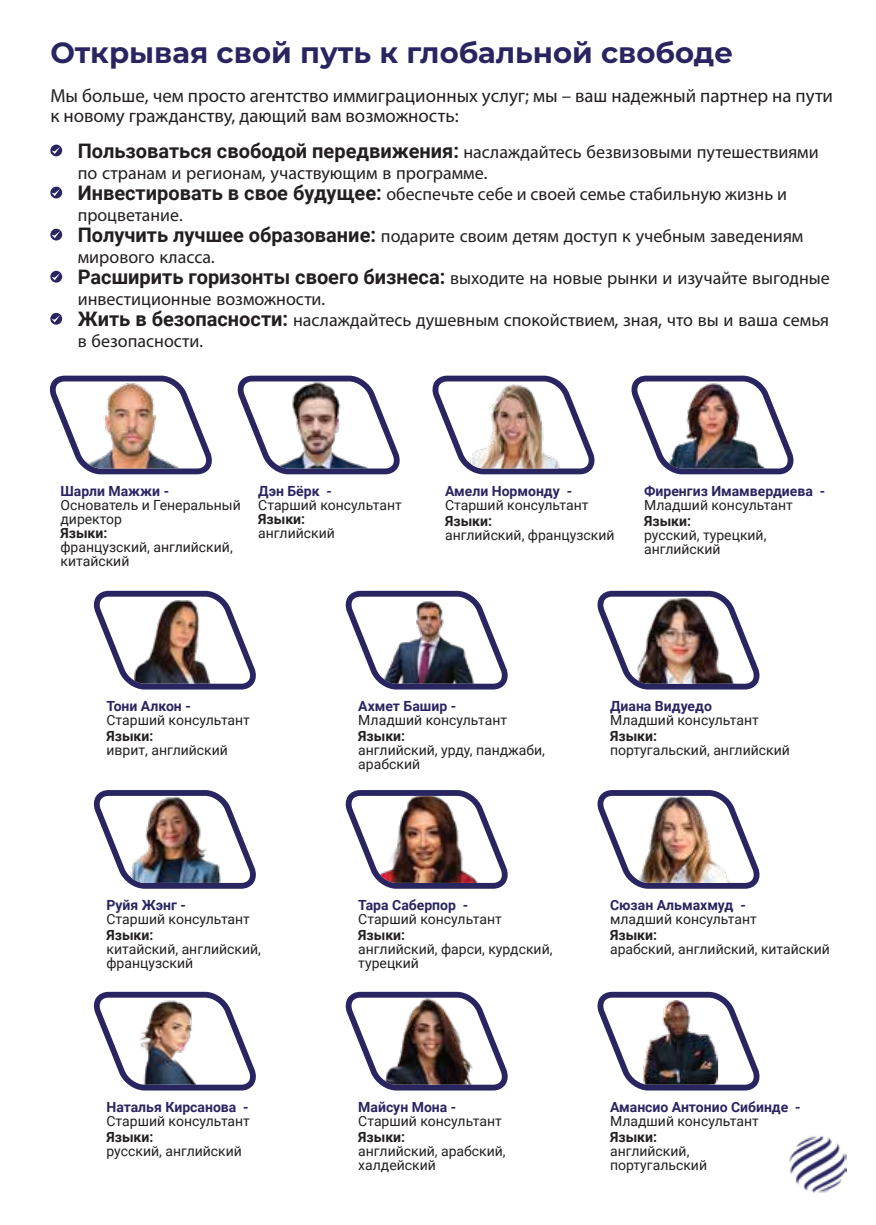
<style>
.page{position:relative;width:876px;height:1225px;background:#fff}
.page>*{position:absolute;margin:0;border:0;box-sizing:border-box;transform-origin:0 0}
.t1{font:700 29.2px "Montserrat";color:#292561}
.t2{font:18.8px/20.6px "Myriad Pro";color:#231f20}
.t3{font:18px/21px "Myriad Pro";color:#231f20}
.t4{font:14px/14px "Roboto";color:#231f20}
.t5{font:700 14px "Roboto";color:#292561}
.t6{font:700 14px "Roboto";color:#231f20}
.s1{font-family:"Roboto";font-weight:700;font-size:20px}
.s2{font-family:"Poppins"}
</style>
<div class="page">
<svg style="left:50px;top:145px;width:12px;height:11px"></svg>
<svg style="left:50px;top:187px;width:12px;height:11px"></svg>
<svg style="left:50px;top:229px;width:12px;height:11px"></svg>
<svg style="left:50px;top:313px;width:12px;height:12px"></svg>
<svg style="left:50px;top:271px;width:12px;height:12px"></svg>
<img style="left:789px;top:1136px;width:58px;height:57px">
<svg style="left:345px;top:790px;width:163px;height:98px"></svg>
<img style="left:351px;top:796px;width:151px;height:87px">
<svg style="left:93px;top:591px;width:163px;height:98px"></svg>
<img style="left:130px;top:596px;width:103px;height:87px">
<svg style="left:345px;top:591px;width:163px;height:98px"></svg>
<img style="left:373px;top:596px;width:107px;height:87px">
<svg style="left:597px;top:591px;width:163px;height:98px"></svg>
<img style="left:623px;top:598px;width:127px;height:85px">
<svg style="left:49px;top:376px;width:163px;height:98px"></svg>
<svg style="left:237px;top:376px;width:163px;height:98px"></svg>
<svg style="left:432px;top:376px;width:163px;height:98px"></svg>
<svg style="left:631px;top:376px;width:163px;height:98px"></svg>
<svg style="left:93px;top:790px;width:163px;height:98px"></svg>
<img style="left:110px;top:796px;width:130px;height:87px">
<svg style="left:597px;top:790px;width:163px;height:98px"></svg>
<img style="left:609px;top:796px;width:145px;height:87px">
<svg style="left:93px;top:991px;width:163px;height:99px"></svg>
<img style="left:105px;top:997px;width:130px;height:87px">
<svg style="left:345px;top:991px;width:163px;height:99px"></svg>
<img style="left:360px;top:997px;width:142px;height:87px">
<svg style="left:597px;top:991px;width:163px;height:99px"></svg>
<img style="left:642px;top:1000px;width:76px;height:84px">
<img style="left:82px;top:381px;width:99px;height:87px">
<img style="left:267px;top:381px;width:103px;height:87px">
<img style="left:450px;top:381px;width:127px;height:87px">
<img style="left:652px;top:381px;width:122px;height:87px">
<h1 class="t1" style="left:50px;top:33px;width:684px">Открывая свой путь к глобальной свободе</h1>
<h2 class="t2" style="left:50px;top:85px;width:784px">Мы больше, чем просто агентство иммиграционных услуг; мы – ваш надежный партнер на пути к новому гражданству, дающий вам возможность:</h2>
<p class="t3" style="left:78px;top:141px;width:754px"><span class="s1">Пользоваться свободой передвижения:</span> наслаждайтесь безвизовыми путешествиями по странам и регионам<span class="s2">,</span> участвующим в программе<span class="s2">.<br></span><span class="s1">Инвестировать в свое будущее:</span> обеспечьте себе и своей семье стабильную жизнь и процветание.<br><span class="s1">Получить лучшее образование:</span> подарите своим детям доступ к учебным заведениям мирового класса<span class="s2">.<br></span><span class="s1">Расширить горизонты своего бизнеса:</span> выходите на новые рынки и изучайте выгодные инвестиционные возможности<span class="s2">.<br></span><span class="s1">Жить в безопасности:</span> наслаждайтесь душевным спокойствием<span class="s2">,</span> зная<span class="s2">,</span> что вы и ваша семья в безопасности<span class="s2">.</span></p>
<p class="t5" style="left:60px;top:481px;width:110px">Шарли Мажжи -</p>
<p class="t4" style="left:60px;top:497px;width:182px">Основатель и Генеральный директор</p>
<p class="t6" style="left:60px;top:523px;width:48px">Языки:</p>
<p class="t4" style="left:60px;top:539px;width:174px">французский, английский, китайский</p>
<p class="t5" style="left:258px;top:481px;width:75px">Дэн Бёрк -</p>
<p class="t4" style="left:258px;top:497px;width:145px">Старший консультант</p>
<p class="t6" style="left:258px;top:509px;width:48px">Языки:</p>
<p class="t4" style="left:258px;top:525px;width:78px">английский</p>
<p class="t5" style="left:445px;top:481px;width:129px">Амели Нормонду -</p>
<p class="t4" style="left:445px;top:497px;width:145px">Старший консультант</p>
<p class="t6" style="left:445px;top:511px;width:48px">Языки:</p>
<p class="t4" style="left:445px;top:527px;width:171px">английский, французский</p>
<p class="t5" style="left:644px;top:481px;width:183px">Фиренгиз Имамвердиева -</p>
<p class="t4" style="left:644px;top:497px;width:150px">Младший консультант</p>
<p class="t6" style="left:644px;top:511px;width:48px">Языки:</p>
<p class="t4" style="left:644px;top:527px;width:124px">русский, турецкий, английский</p>
<p class="t5" style="left:106px;top:696px;width:86px">Тони Алкон -</p>
<p class="t4" style="left:106px;top:712px;width:145px">Старший консультант</p>
<p class="t6" style="left:106px;top:726px;width:48px">Языки:</p>
<p class="t4" style="left:106px;top:742px;width:123px">иврит, английский</p>
<p class="t5" style="left:358px;top:696px;width:99px">Ахмет Башир -</p>
<p class="t4" style="left:358px;top:712px;width:150px">Младший консультант</p>
<p class="t6" style="left:358px;top:726px;width:48px">Языки:</p>
<p class="t4" style="left:358px;top:742px;width:188px">английский, урду, панджаби, арабский</p>
<p class="t5" style="left:610px;top:696px;width:103px">Диана Видуедо</p>
<p class="t4" style="left:610px;top:712px;width:150px">Младший консультант</p>
<p class="t6" style="left:610px;top:726px;width:48px">Языки:</p>
<p class="t4" style="left:610px;top:742px;width:181px">португальский, английский</p>
<p class="t5" style="left:106px;top:895px;width:81px">Руйя Жэнг -</p>
<p class="t4" style="left:106px;top:911px;width:145px">Старший консультант</p>
<p class="t6" style="left:106px;top:925px;width:48px">Языки:</p>
<p class="t4" style="left:106px;top:941px;width:156px">китайский, английский, французский</p>
<p class="t5" style="left:106px;top:1097px;width:144px">Наталья Кирсанова -</p>
<p class="t4" style="left:106px;top:1113px;width:145px">Старший консультант</p>
<p class="t6" style="left:106px;top:1127px;width:48px">Языки:</p>
<p class="t4" style="left:106px;top:1143px;width:137px">русский, английский</p>
<p class="t5" style="left:358px;top:895px;width:112px">Тара Саберпор -</p>
<p class="t4" style="left:358px;top:911px;width:145px">Старший консультант</p>
<p class="t6" style="left:358px;top:925px;width:48px">Языки:</p>
<p class="t4" style="left:358px;top:941px;width:196px">английский, фарси, курдский, турецкий</p>
<p class="t5" style="left:358px;top:1097px;width:99px">Майсун Мона -</p>
<p class="t4" style="left:358px;top:1113px;width:145px">Старший консультант</p>
<p class="t6" style="left:358px;top:1127px;width:48px">Языки:</p>
<p class="t4" style="left:358px;top:1143px;width:149px">английский, арабский, халдейский</p>
<p class="t5" style="left:610px;top:895px;width:137px">Сюзан Альмахмуд -</p>
<p class="t4" style="left:610px;top:911px;width:148px">младший консультант</p>
<p class="t6" style="left:610px;top:925px;width:48px">Языки:</p>
<p class="t4" style="left:610px;top:941px;width:221px">арабский, английский, китайский</p>
<p class="t5" style="left:610px;top:1097px;width:192px">Амансио Антонио Сибинде -</p>
<p class="t4" style="left:610px;top:1113px;width:150px">Младший консультант</p>
<p class="t6" style="left:610px;top:1127px;width:48px">Языки:</p>
<p class="t4" style="left:610px;top:1143px;width:99px">английский, португальский</p>
</div>
